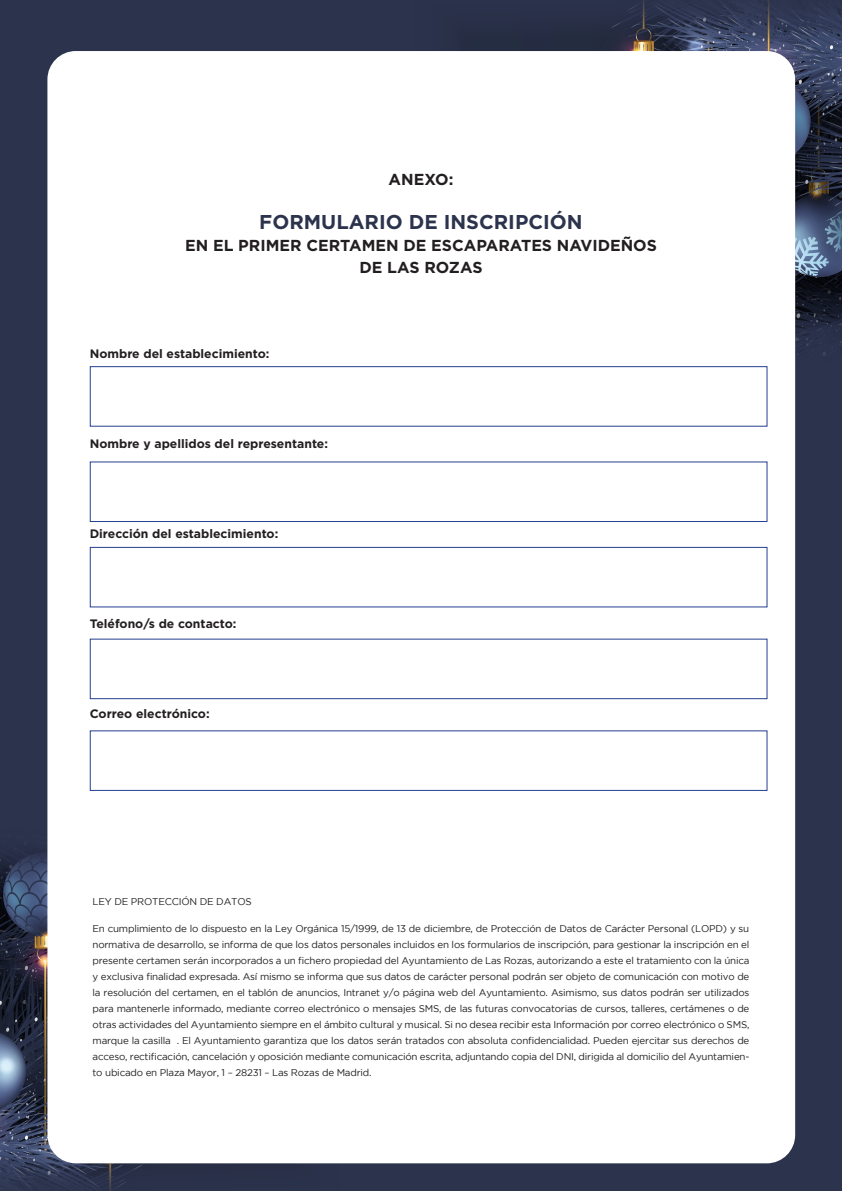
<style>
.page{position:relative;width:842px;height:1191px;background:#fff}
.page>*{position:absolute;margin:0;border:0;box-sizing:border-box;transform-origin:0 0}
.t1{font:700 20px "Gotham";color:#2c334d}
.t2{font:700 15.9px "Gotham";color:#231f20}
.t3{font:700 12.2px "Gotham";color:#231f20}
.t4{font:9.8px/16px "Gotham";letter-spacing:-.02em;color:#231f20;text-align:justify}
</style>
<div class="page">
<div style="left:1px;top:0;width:841px;height:1191px;background:#2c334d"></div>
<img style="left:465px;top:0;width:377px;height:369px">
<img style="left:0;top:823px;width:344px;height:368px">
<div style="left:47px;top:51px;width:748px;height:1112px;background:#fff;border-radius:28px"></div>
<div style="left:90px;top:366px;width:677px;height:60px;border:1px solid #253f8e"></div>
<div style="left:90px;top:462px;width:677px;height:60px;border:1px solid #253f8e"></div>
<div style="left:90px;top:547px;width:677px;height:60px;border:1px solid #253f8e"></div>
<div style="left:90px;top:639px;width:677px;height:60px;border:1px solid #253f8e"></div>
<p class="t2" style="left:389px;top:169px;width:66px">ANEXO:</p>
<p class="t1" style="left:259px;top:209px;width:325px">FORMULARIO DE INSCRIPCIÓN</p>
<p class="t2" style="left:185px;top:235px;width:473px">EN EL PRIMER CERTAMEN DE ESCAPARATES NAVIDEÑOS</p>
<p class="t2" style="left:359px;top:257px;width:125px">DE LAS ROZAS</p>
<p class="t3" style="left:90px;top:346px;width:181px">Nombre del establecimiento:</p>
<p class="t3" style="left:90px;top:436px;width:240px">Nombre y apellidos del representante:</p>
<p class="t3" style="left:90px;top:526px;width:190px">Dirección del establecimiento:</p>
<p class="t3" style="left:90px;top:616px;width:148px">Teléfono/s de contacto:</p>
<p class="t3" style="left:90px;top:706px;width:121px">Correo electrónico:</p>
<p class="t4" style="left:93px;top:893px;width:161px">LEY DE PROTECCIÓN DE DATOS</p>
<p class="t4" style="left:93px;top:920px;width:658px">En cumplimiento de lo dispuesto en la Ley Orgánica 15/1999, de 13 de diciembre, de Protección de Datos de Carácter Personal (LOPD) y su normativa de desarrollo, se informa de que los datos personales incluidos en los formularios de inscripción, para gestionar la inscripción en el presente certamen serán incorporados a un fichero propiedad del Ayuntamiento de Las Rozas, autorizando a este el tratamiento con la única y exclusiva finalidad expresada. Así mismo se informa que sus datos de carácter personal podrán ser objeto de comunicación con motivo de la resolución del certamen, en el tablón de anuncios, Intranet y/o página web del Ayuntamiento. Asimismo, sus datos podrán ser utilizados para mantenerle informado, mediante correo electrónico o mensajes SMS, de las futuras convocatorias de cursos, talleres, certámenes o de otras actividades del Ayuntamiento siempre en el ámbito cultural y musical. Si no desea recibir esta Información por correo electrónico o SMS, marque la casilla . El Ayuntamiento garantiza que los datos serán tratados con absoluta confidencialidad. Pueden ejercitar sus derechos de acceso, rectificación, cancelación y oposición mediante comunicación escrita, adjuntando copia del DNI, dirigida al domicilio del Ayuntamien&shy;to ubicado en Plaza Mayor, 1 – 28231 – Las Rozas de Madrid.</p>
</div>
